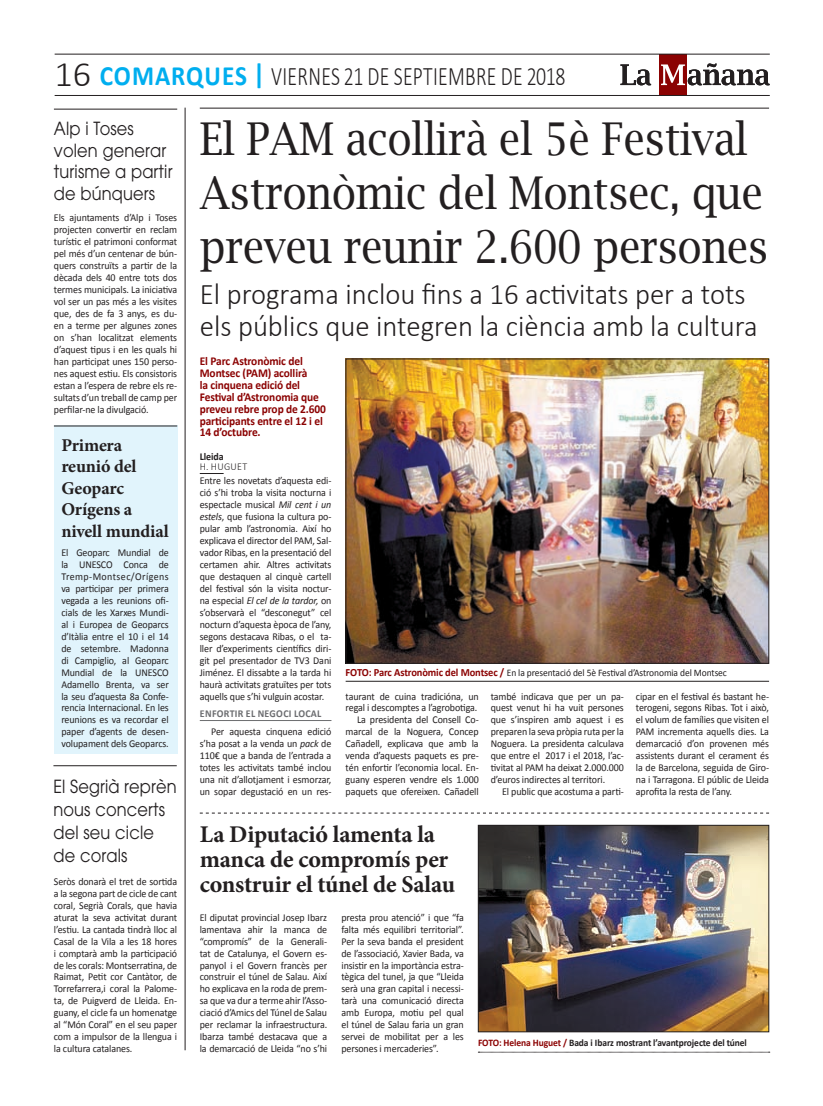
<style>
.page{position:relative;width:823px;height:1106px;background:#fff}
.page>*{position:absolute;margin:0;border:0;box-sizing:border-box;transform-origin:0 0}
.t1{font:45px/54px "Lucida Bright";letter-spacing:-.01em;color:#231f20;scale:.9 1}
.t2{font:300 30px/32px "Calibri";color:#231f20;scale:.96 1}
.t3{font:300 26.8px "Calibri";letter-spacing:.015em;color:#231f20;scale:.74 1}
.t4{font:700 24px/24.9px "Minion Pro";letter-spacing:-.01em;color:#231f20}
.t5{font:18px/23px "Avant Garde";letter-spacing:.01em;color:#231f20;scale:.9 1}
.t6{font:700 18px/21.6px "Minion Pro";letter-spacing:-.01em;color:#231f20}
.t7{font:700 12px/12px "Calibri";letter-spacing:-.01em;color:#8b0202;scale:.95 1}
.t8{font:700 11px "Calibri";color:#8b0202;scale:.95 1}
.t9{font:10.5px/12px "Calibri";letter-spacing:-.01em;color:#231f20;text-align:justify;scale:.95 1}
.t10{font:300 10.5px/10px "Calibri";letter-spacing:.03em;color:#231f20;scale:.95 1}
.t11{font:10px "Calibri";letter-spacing:-.01em;color:#231f20;scale:.95 1}
.t12{font:700 10px "Calibri";letter-spacing:-.01em;color:#231f20;scale:.95 1}
.t13{font:700 10px "Calibri";color:#8b0202;scale:.95 1}
.s1{font-size:36px}
.s2{font-weight:700;font-size:28px;color:#00aeef}
.s3{font-weight:700}
.s4{font-style:italic}
.s5{font-weight:700;color:#6c6d70}
.s6{font-weight:700;font-size:11px;color:#8b0202}
.s7{color:#8b0202}
</style>
<div class="page">
<svg style="left:200px;top:473px;width:23px;height:1px"></svg>
<hr style="left:200px;top:720px;width:131px;height:1px;background:#6c6d70">
<hr style="left:200px;top:108px;width:568px;height:1px;background:#231f20">
<img style="left:347px;top:361px;width:419px;height:300px">
<div style="left:345px;top:359px;width:423px;height:304px;border:1px solid #231f20"></div>
<hr style="left:345px;top:681px;width:423px;height:1px;background:#231f20">
<hr style="left:184px;top:108px;width:1px;height:942px;background:#231f20">
<svg style="left:200px;top:812px;width:568px;height:1px"></svg>
<svg style="left:478px;top:1051px;width:291px;height:1px"></svg>
<img style="left:479px;top:827px;width:287px;height:203px">
<div style="left:477px;top:825px;width:291px;height:207px;border:1px solid #231f20"></div>
<div style="left:54px;top:425px;width:123px;height:329px;background:#e1f4fc"></div>
<hr style="left:53px;top:765px;width:124px;height:1px;background:#231f20">
<hr style="left:54px;top:109px;width:123px;height:1px;background:#231f20">
<hr style="left:54px;top:425px;width:123px;height:1px;background:#231f20">
<div style="left:659px;top:54px;width:27px;height:41px;background:#8b0202"></div>
<svg style="left:661px;top:63px;width:108px;height:22px"></svg>
<svg style="left:620px;top:64px;width:30px;height:21px"></svg>
<hr style="left:55px;top:54px;width:714px;height:1px;background:#231f20">
<hr style="left:55px;top:95px;width:714px;height:1px;background:#231f20">
<p class="t3" style="left:55px;top:60px;width:691px"><span class="s1">16</span> <span class="s2">comarques |</span> viernes 21 de septiembre de 2018</p>
<p class="t5" style="left:54px;top:118px;width:133px;line-height:21.6px">Alp i Toses volen generar turisme a partir de búnquers</p>
<p class="t9" style="left:54px;top:212px;width:131px">Els ajuntaments d’Alp i Toses projecten convertir en reclam turístic el patrimoni conformat pel més d’un centenar de bún&shy;quers construïts a partir de la dècada dels 40 entre tots dos termes municipals. La iniciativa vol ser un pas més a les visites que, des de fa 3 anys, es du&shy;en a terme per algunes zones on s’han localitzat elements d’aquest tipus i en les quals hi han participat unes 150 perso&shy;nes aquest estiu. Els consistoris estan a l’espera de rebre els re&shy;sultats d’un treball de camp per perfilar-ne la divulgació.</p>
<p class="t6" style="left:61px;top:434px;width:109px">Primera reunió del<br>Geoparc<br>Orígens a nivell mundial</p>
<p class="t9" style="left:61px;top:546px;width:115px">El Geoparc Mundial de la UNESCO Conca de Tremp-Montsec/Orígens va participar per primera vegada a les reunions ofi&shy;cials de les Xarxes Mundi&shy;al i Europea de Geoparcs d’Itàlia entre el 10 i el 14 de setembre. Madonna di Campiglio, al Geoparc Mundial de la UNESCO Adamello Brenta, va ser la seu d’aquesta 8a Confe&shy;rencia Internacional. En les reunions es va recordar el paper d’agents de desen&shy;volupament dels Geoparcs.</p>
<p class="t5" style="left:53px;top:774px;width:138px">El Segrià reprèn nous concerts del seu cicle de corals</p>
<p class="t9" style="left:54px;top:875px;width:131px">Seròs donarà el tret de sortida a la segona part de cicle de cant coral, Segrià Corals, que havia aturat la seva activitat durant l’estiu. La cantada tindrà lloc al Casal de la Vila a les 18 hores i comptarà amb la participació de les corals: Montserratina, de Raimat, Petit cor Cantàtor, de Torrefarrera,i coral la Palome&shy;ta, de Puigverd de Lleida. En&shy;guany, el cicle fa un homenatge al “Món Coral” en el seu paper com a impulsor de la llengua i la cultura catalanes.</p>
<p class="t1" style="left:200px;top:112px;width:633px">El PAM acollirà el 5è Festival<br>Astronòmic del Montsec, que preveu reunir 2.600 persones</p>
<p class="t2" style="left:200px;top:276px;width:582px">El programa inclou fins a 16 activitats per a tots els públics que integren la ciència amb la cultura</p>
<p class="t7" style="left:200px;top:355px;width:134px">El Parc Astronòmic del<br>Montsec (PAM) acollirà<br>la cinquena edició del<br>Festival d’Astronomia que preveu rebre prop de 2.600 participants entre el 12 i el<br>14 d’octubre.</p>
<p class="t10" style="left:200px;top:451px;width:51px"><span class="s3">Lleida<br></span>h. huguet</p>
<p class="t9" style="left:200px;top:475px;width:140px">Entre les novetats d’aquesta edi&shy;ció s’hi troba la visita nocturna i espectacle musical <span class="s4">Mil cent i un estels</span>, que fusiona la cultura po&shy;pular amb l’astronomia. Així ho explicava el director del PAM, Sal&shy;vador Ribas, en la presentació del certamen ahir. Altres activitats que destaquen al cinquè cartell del festival són la visita noctur&shy;na especial <span class="s4">El cel de la tardor,</span> on s’observarà el “desconegut” cel nocturn d’aquesta època de l’any, segons destacava Ribas, o el ta&shy;ller d’experiments científics diri&shy;git pel presentador de TV3 Dani Jiménez. El dissabte a la tarda hi haurà activitats gratuïtes per tots aquells que s’hi vulguin acostar.</p>
<p class="t9" style="left:211px;top:705px;width:128px;line-height:17.9px;text-indent:-11px"><span class="s5">enfortir el negoci local<br></span>Per aquesta cinquena edició</p>
<p class="t9" style="left:200px;top:738px;width:140px">s’ha posat a la venda un <span class="s4">pack</span> de 110€ que a banda de l’entrada a totes les activitats també inclou una nit d’allotjament i esmorzar, un sopar degustació en un res-</p>
<p class="t8" style="left:345px;top:665px;width:7px">FOTO</p>
<p class="t11" style="left:368px;top:666px;width:378px"><span class="s6">: Parc Astronòmic del Montsec /</span> En la presentació del 5è Festival d’Astronomia del Montsec</p>
<p class="t9" style="left:345px;top:690px;width:141px;text-align:right">taurant de cuina tradicióna, un regal i descomptes a l’agrobotiga.<br>La presidenta del Consell Co&shy;marcal de la Noguera, Concep<br>Cañadell, explicava que amb la venda d’aquests paquets es pre&shy;tén enfortir l’economia local. En&shy;guany esperen vendre els 1.000 paquets que ofereixen. Cañadell</p>
<p class="t9" style="left:490px;top:690px;width:141px">també indicava que per un pa-</p>
<p class="t9" style="left:635px;top:690px;width:141px">cipar en el festival és bastant he&shy;terogeni, segons Ribas. Tot i això, el volum de famílies que visiten el PAM incrementa aquells dies. La demarcació d’on provenen més assistents durant el cerament és la de Barcelona, seguida de Giro&shy;na i Tarragona. El públic de Lleida aprofita la resta de l’any.</p>
<p class="t9" style="left:490px;top:702px;width:141px">quest venut hi ha vuit persones</p>
<p class="t9" style="left:490px;top:714px;width:141px">que s’inspiren amb aquest i es</p>
<p class="t9" style="left:490px;top:726px;width:141px">preparen la seva pròpia ruta per la</p>
<p class="t9" style="left:490px;top:738px;width:141px">Noguera. La presidenta calculava</p>
<p class="t9" style="left:490px;top:750px;width:141px">que entre el 2017 i el 2018, l’ac-</p>
<p class="t9" style="left:490px;top:761px;width:141px">tivitat al PAM ha deixat 2.000.000</p>
<p class="t9" style="left:490px;top:773px;width:122px">d’euros indirectes al territori.</p>
<p class="t9" style="left:502px;top:785px;width:130px">El public que acostuma a parti-</p>
<p class="t4" style="left:200px;top:822px;width:256px">La Diputació lamenta la manca de compromís per construir el túnel de Salau</p>
<p class="t9" style="left:200px;top:911px;width:136px">El diputat provincial Josep Ibarz lamentava ahir la manca de “compromís” de la Generali&shy;tat de Catalunya, el Govern es&shy;panyol i el Govern francès per construir el túnel de Salau. Així ho explicava en la roda de prem&shy;sa que va dur a terme ahir l’Asso&shy;ciació d’Amics del Túnel de Salau per reclamar la infraestructura.<br>Ibarza també destacava que a la demarcació de Lleida “no s’hi</p>
<p class="t9" style="left:341px;top:911px;width:130px">presta prou atenció” i que “fa falta més equilibri territorial”.<br>Per la seva banda el president de l’associació, Xavier Bada, va insistir en la importància estra&shy;tègica del tunel, ja que “Lleida serà una gran capital i necessi&shy;tarà una comunicació directa amb Europa, motiu pel qual el túnel de Salau faria un gran servei de mobilitat per a les persones i mercaderies”.</p>
<p class="t13" style="left:477px;top:1036px;width:7px">FOTO</p>
<p class="t12" style="left:498px;top:1036px;width:262px"><span class="s7">: Helena Huguet /</span> Bada i Ibarz mostrant l’avantprojecte del túnel</p>
</div>
